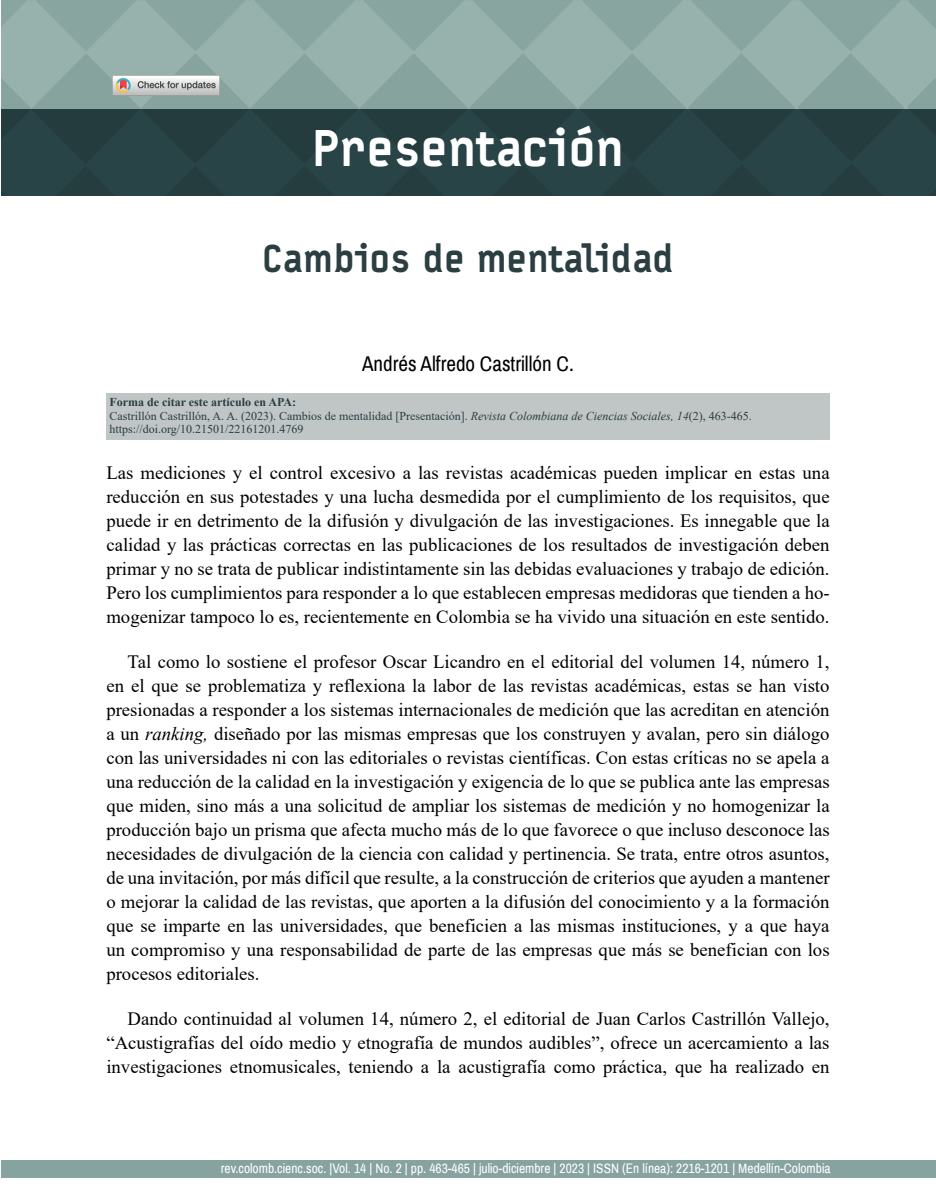
<style>
.page{position:relative;width:936px;height:1191px;background:#fff}
.page>*{position:absolute;margin:0;border:0;box-sizing:border-box;transform-origin:0 0}
.t1{font:900 49.5px "Typestar Pro";color:#fff}
.t2{font:900 37.5px "Typestar Pro";color:#2b3e41}
.t3{font:21px "Archivo Narrow";color:#000}
.t4{font:18.75px/24px "Times New Roman";color:#000;text-align:justify}
.t5{font:13.5px "Archivo Narrow";color:#fff}
.t6{font:12px/13.8px "Times New Roman";color:#2b3e41}
.s1{font-weight:700}
.s2{font-style:italic}
</style>
<div class="page">
<div style="left:2px;top:1160px;width:933px;height:18px;background:#86a3a0"></div>
<svg style="left:1px;top:0;width:934px;height:196px;background:#607b79"></svg>
<div style="left:106px;top:393px;width:723px;height:19px;background:#c0c5c6"></div>
<div style="left:106px;top:407px;width:723px;height:19px;background:#c0c5c6"></div>
<div style="left:106px;top:421px;width:723px;height:19px;background:#c0c5c6"></div>
<img style="left:112px;top:76px;width:107px;height:20px">
<h1 class="t1" style="left:312px;top:114px;width:313px">Presentación</h1>
<h2 class="t2" style="left:262px;top:232px;width:413px">Cambios de mentalidad</h2>
<p class="t3" style="left:362px;top:350px;width:213px">Andrés Alfredo Castrillón C.</p>
<p class="t6" style="left:109px;top:394px;width:644px"><span class="s1">Forma de citar este artículo en APA:<br></span>Castrillón Castrillón, A. A. (2023). Cambios de mentalidad [Presentación]. <span class="s2">Revista Colombiana de Ciencias Sociales, 14</span>(2), 463-465. https://doi.org/10.21501/22161201.4769</p>
<p class="t4" style="left:106px;top:460px;width:724px">Las mediciones y el control excesivo a las revistas académicas pueden implicar en estas una reducción en sus potestades y una lucha desmedida por el cumplimiento de los requisitos, que puede ir en detrimento de la difusión y divulgación de las investigaciones. Es innegable que la calidad y las prácticas correctas en las publicaciones de los resultados de investigación deben primar y no se trata de publicar indistintamente sin las debidas evaluaciones y trabajo de edición.<br>Pero los cumplimientos para responder a lo que establecen empresas medidoras que tienden a ho&shy;mogenizar tampoco lo es, recientemente en Colombia se ha vivido una situación en este sentido.</p>
<p class="t4" style="left:106px;top:649px;width:724px;text-indent:21px">Tal como lo sostiene el profesor Oscar Licandro en el editorial del volumen 14, número 1, en el que se problematiza y reflexiona la labor de las revistas académicas, estas se han visto presionadas a responder a los sistemas internacionales de medición que las acreditan en atención a un <span class="s2">ranking,</span> diseñado por las mismas empresas que los construyen y avalan, pero sin diálogo con las universidades ni con las editoriales o revistas científicas. Con estas críticas no se apela a una reducción de la calidad en la investigación y exigencia de lo que se publica ante las empresas que miden, sino más a una solicitud de ampliar los sistemas de medición y no homogenizar la producción bajo un prisma que afecta mucho más de lo que favorece o que incluso desconoce las necesidades de divulgación de la ciencia con calidad y pertinencia. Se trata, entre otros asuntos, de una invitación, por más difícil que resulte, a la construcción de criterios que ayuden a mantener o mejorar la calidad de las revistas, que aporten a la difusión del conocimiento y a la formación que se imparte en las universidades, que beneficien a las mismas instituciones, y a que haya un compromiso y una responsabilidad de parte de las empresas que más se benefician con los procesos editoriales.</p>
<p class="t4" style="left:106px;top:1006px;width:724px;text-indent:21px">Dando continuidad al volumen 14, número 2, el editorial de Juan Carlos Castrillón Vallejo, “Acustigrafías del oído medio y etnografía de mundos audibles”, ofrece un acercamiento a las investigaciones etnomusicales, teniendo a la acustigrafía como práctica, que ha realizado en</p>
<p class="t5" style="left:221px;top:1160px;width:611px">rev.colomb.cienc.soc. |Vol. 14 | No. 2 | pp. 463-465 | julio-diciembre | 2023 | ISSN (En línea): 2216-1201 | Medellín-Colombia</p>
</div>
